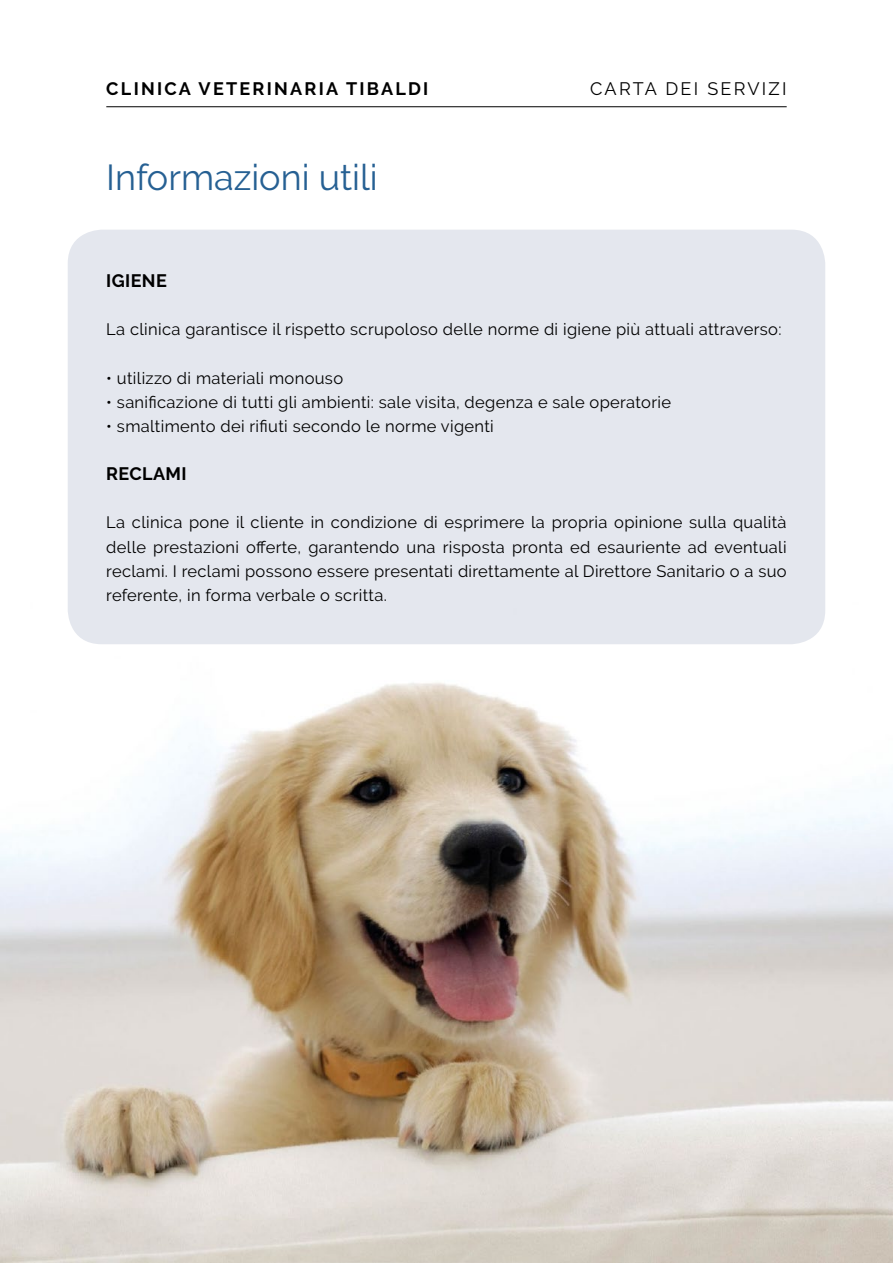
<style>
.page{position:relative;width:893px;height:1263px;background:#fff}
.page>*{position:absolute;margin:0;border:0;box-sizing:border-box;transform-origin:0 0}
.t1{font:36px "Raleway";color:#266093}
.t2{font:700 18px "Raleway";letter-spacing:.125em;color:#000}
.t3{font:18px "Raleway";letter-spacing:.125em;color:#000}
.t4{font:700 18px "Raleway";letter-spacing:.02em;color:#000}
.t5{font:16.5px/24.2px "Raleway";letter-spacing:.02em;color:#000;text-align:justify}
</style>
<div class="page">
<img style="left:0;top:616px;width:893px;height:647px">
<hr style="left:106px;top:106px;width:681px;height:1px;background:#000">
<div style="left:68px;top:230px;width:757px;height:414px;background:#e4e7ee;border-radius:34px"></div>
<p class="t2" style="left:106px;top:78px;width:324px">CLINICA VETERINARIA TIBALDI</p>
<h1 class="t1" style="left:106px;top:156px;width:273px">Informazioni utili</h1>
<p class="t3" style="left:590px;top:78px;width:198px">CARTA DEI SERVIZI</p>
<p class="t2" style="left:106px;top:270px;width:62px">IGIENE</p>
<p class="t5" style="left:106px;top:317px;width:677px">La clinica garantisce il rispetto scrupoloso delle norme di igiene più attuali attraverso:</p>
<p class="t5" style="left:106px;top:366px;width:238px">• utilizzo di materiali monouso</p>
<p class="t5" style="left:106px;top:390px;width:566px">• sanificazione di tutti gli ambienti: sale visita, degenza e sale operatorie</p>
<p class="t5" style="left:106px;top:414px;width:389px">• smaltimento dei rifiuti secondo le norme vigenti</p>
<p class="t4" style="left:106px;top:464px;width:82px">RECLAMI</p>
<p class="t5" style="left:106px;top:510px;width:682px">La clinica pone il cliente in condizione di esprimere la propria opinione sulla qualità delle prestazioni offerte, garantendo una risposta pronta ed esauriente ad eventuali reclami. I reclami possono essere presentati direttamente al Direttore Sanitario o a suo referente, in forma verbale o scritta.</p>
</div>
